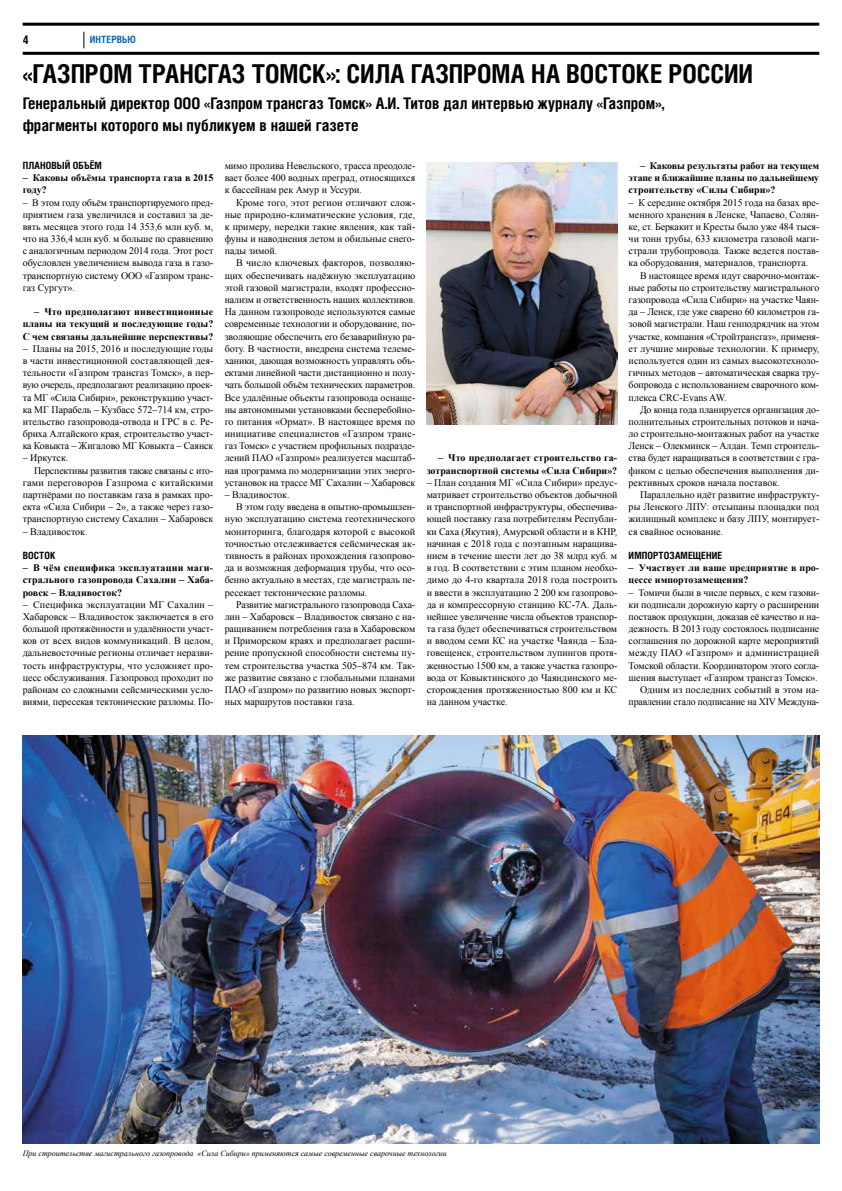
<style>
.page{position:relative;width:842px;height:1191px;background:#fff}
.page>*{position:absolute;margin:0;border:0;box-sizing:border-box;transform-origin:0 0}
.t1{font:700 26px "Helios Cond";letter-spacing:-.005em;color:#000}
.t2{font:700 16px/22px "Helios Cond";color:#000}
.t3{font:700 12px "Helios Cond";color:#000}
.t4{font:10px/12.2px "Times New Roman";letter-spacing:-.005em;color:#000;text-align:justify}
.t5{font:700 10px/12.2px "Times New Roman";color:#000;text-align:justify}
.t6{font:700 10px "Helios Cond";letter-spacing:.01em;color:#000}
.t7{font:10px "Times New Roman";letter-spacing:.02em;color:#000}
.t8{font:700 10px "Helios Cond";letter-spacing:.01em;color:#1064b0}
.t9{font:italic 8px "Times New Roman";color:#000}
</style>
<div class="page">
<hr style="left:23px;top:52px;width:796px;height:3px;background:#000">
<hr style="left:23px;top:23px;width:796px;height:3px;background:#000">
<svg style="left:84px;top:32px;width:1px;height:16px"></svg>
<img style="left:427px;top:163px;width:190px;height:262px">
<img style="left:23px;top:735px;width:796px;height:409px">
<p class="t3" style="left:23px;top:32px;width:7px">4</p>
<p class="t8" style="left:90px;top:34px;width:48px">интервью</p>
<h1 class="t1" style="left:23px;top:58px;width:79px">«ГАЗПРОМ</h1>
<h1 class="t1" style="left:139px;top:58px;width:129px">ТРАНСГАЗ ТОМСК</h1>
<h1 class="t1" style="left:326px;top:58px;width:36px">»: СИЛА</h1>
<h1 class="t1" style="left:411px;top:58px;width:69px">ГАЗПРОМА</h1>
<h1 class="t1" style="left:531px;top:58px;width:64px">НА вОСТОКЕ</h1>
<h1 class="t1" style="left:668px;top:58px;width:15px">РОССИИ</h1>
<h2 class="t2" style="left:23px;top:92px;width:161px">Генеральный директор ООО</h2>
<h2 class="t2" style="left:23px;top:92px;width:643px;text-indent:182px">«Газпром трансгаз Томск» А.И. Титов дал интервью журналу «Газпром», фрагменты которого мы публикуем в нашей газете</h2>
<p class="t6" style="left:23px;top:159px;width:81px">Плановый объём</p>
<p class="t5" style="left:23px;top:171px;width:192px">– Каковы объёмы транспорта газа в 2015 году?</p>
<p class="t4" style="left:23px;top:196px;width:192px">– В этом году объём транспортируемого пред&shy;приятием газа увеличился и составил за де&shy;вять месяцев этого года 14 353,6 млн куб. м, что на 336,4 млн куб. м больше по сравнению с аналогичным периодом 2014 года. Этот рост обусловлен увеличением вывода газа в газо&shy;транспортную систему ООО «Газпром транс&shy;газ Сургут».</p>
<p class="t5" style="left:23px;top:305px;width:192px;text-indent:11px">– Что предполагают инвестиционные планы на текущий и последующие годы?<br>С чем связаны дальнейшие перспективы?</p>
<p class="t4" style="left:23px;top:342px;width:192px">– Планы на 2015, 2016 и последующие годы в части инвестиционной составляющей дея&shy;тельности «Газпром трансгаз Томск», в пер&shy;вую очередь, предполагают реализацию проек&shy;та МГ «Сила Сибири», реконструкцию участ&shy;ка МГ Парабель – Кузбасс 572–714 км, стро&shy;ительство газопровода-отвода и ГРС в с. Ре&shy;бриха Алтайского края, строительство участ&shy;ка Ковыкта – Жигалово МГ Ковыкта – Саянск</p>
<p class="t4" style="left:23px;top:452px;width:47px">– Иркутск.</p>
<p class="t4" style="left:34px;top:464px;width:181px">Перспективы развития также связаны с ито-</p>
<p class="t7" style="left:23px;top:476px;width:192px">гами переговоров Газпрома с китайскими</p>
<p class="t4" style="left:23px;top:488px;width:192px">партнёрами по поставкам газа в рамках про-</p>
<p class="t4" style="left:23px;top:500px;width:192px">екта «Сила Сибири – 2», а также через газо-</p>
<p class="t4" style="left:23px;top:513px;width:192px">транспортную систему Сахалин – Хабаровск</p>
<p class="t4" style="left:23px;top:525px;width:66px">– Владивосток.</p>
<p class="t6" style="left:23px;top:549px;width:34px">Восток</p>
<p class="t5" style="left:23px;top:561px;width:192px">– В чём специфика эксплуатации маги&shy;стрального газопровода Сахалин – Хаба&shy;ровск – Владивосток?</p>
<p class="t4" style="left:23px;top:598px;width:192px">– Специфика эксплуатации МГ Сахалин – Хабаровск – Владивосток заключается в его большой протяжённости и удалённости участ&shy;ков от всех видов коммуникаций. В целом, дальневосточные регионы отличает неразви&shy;тость инфраструктуры, что усложняет про&shy;цесс обслуживания. Газопровод проходит по районам со сложными сейсмическими усло&shy;виями, пересекая тектонические разломы. По-</p>
<p class="t4" style="left:225px;top:159px;width:192px">мимо пролива Невельского, трасса преодоле&shy;вает более 400 водных преград, относящихся к бассейнам рек Амур и Уссури.</p>
<p class="t4" style="left:225px;top:196px;width:192px;text-indent:11px">Кроме того, этот регион отличают слож&shy;ные природно-климатические условия, где, к примеру, нередки такие явления, как тай&shy;фуны и наводнения летом и обильные снего&shy;пады зимой.</p>
<p class="t4" style="left:225px;top:257px;width:192px;text-indent:11px">В число ключевых факторов, позволяю&shy;щих обеспечивать надёжную эксплуатацию этой газовой магистрали, входят профессио&shy;нализм и ответственность наших коллективов.<br>На данном газопроводе используются самые современные технологии и оборудование, по&shy;зволяющие обеспечить его безаварийную ра&shy;боту. В частности, внедрена система телеме&shy;ханики, дающая возможность управлять объ&shy;ектами линейной части дистанционно и полу&shy;чать большой объём технических параметров.<br>Все удалённые объекты газопровода оснаще&shy;ны автономными установками бесперебойно&shy;го питания «Ормат». В настоящее время по инициативе специалистов «Газпром транс&shy;газ Томск» с участием профильных подразде&shy;лений ПАО «Газпром» реализуется масштаб&shy;ная программа по модернизации этих энерго&shy;установок на трассе МГ Сахалин – Хабаровск</p>
<p class="t4" style="left:225px;top:488px;width:66px">– Владивосток.</p>
<p class="t4" style="left:236px;top:500px;width:181px">В этом году введена в опытно-промышлен-</p>
<p class="t4" style="left:225px;top:513px;width:192px">ную эксплуатацию система геотехнического</p>
<p class="t4" style="left:225px;top:525px;width:192px">мониторинга, благодаря которой с высокой</p>
<p class="t4" style="left:225px;top:537px;width:192px">точностью отслеживается сейсмическая ак-</p>
<p class="t4" style="left:225px;top:549px;width:192px">тивность в районах прохождения газопрово-</p>
<p class="t4" style="left:225px;top:561px;width:192px">да и возможная деформация трубы, что осо-</p>
<p class="t4" style="left:225px;top:574px;width:192px">бенно актуально в местах, где магистраль пе-</p>
<p class="t4" style="left:225px;top:586px;width:144px">ресекает тектонические разломы.</p>
<p class="t4" style="left:236px;top:598px;width:181px">Развитие магистрального газопровода Саха-</p>
<p class="t4" style="left:225px;top:610px;width:192px">лин – Хабаровск – Владивосток связано с на-</p>
<p class="t4" style="left:225px;top:622px;width:192px">ращиванием потребления газа в Хабаровском</p>
<p class="t4" style="left:225px;top:634px;width:192px">и Приморском краях и предполагает расши-</p>
<p class="t4" style="left:225px;top:647px;width:192px">рение пропускной способности системы пу-</p>
<p class="t4" style="left:225px;top:659px;width:192px">тем строительства участка 505–874 км. Так-</p>
<p class="t4" style="left:225px;top:671px;width:192px">же развитие связано с глобальными планами</p>
<p class="t4" style="left:225px;top:683px;width:192px">ПАО «Газпром» по развитию новых экспорт-</p>
<p class="t4" style="left:225px;top:695px;width:132px">ных маршрутов поставки газа.</p>
<p class="t5" style="left:427px;top:452px;width:192px;text-align:right">– Что предполагает строительство га&shy;зотранспортной системы «Сила Сибири»?</p>
<p class="t4" style="left:427px;top:476px;width:192px">– План создания МГ «Сила Сибири» предус&shy;матривает строительство объектов добычной и транспортной инфраструктуры, обеспечива&shy;ющей поставку газа потребителям Республи&shy;ки Саха (Якутия), Амурской области и в КНР, начиная с 2018 года с поэтапным наращива&shy;нием в течение шести лет до 38 млрд куб. м в год. В соответствии с этим планом необхо&shy;димо до 4-го квартала 2018 года построить и ввести в эксплуатацию 2 200 км газопрово&shy;да и компрессорную станцию КС-7А. Даль&shy;нейшее увеличение числа объектов транспор&shy;та газа будет обеспечиваться строительством и вводом семи КС на участке Чаянда – Бла&shy;говещенск, строительством лупингов протя&shy;женностью 1500 км, а также участка газопро&shy;вода от Ковыктинского до Чаяндинского ме&shy;сторождения протяженностью 800 км и КС на данном участке.</p>
<p class="t5" style="left:629px;top:159px;width:192px;text-indent:11px">– Каковы результаты работ на текущем этапе и ближайшие планы по дальнейшему строительству «Силы Сибири»?</p>
<p class="t4" style="left:629px;top:196px;width:192px">– К середине октября 2015 года на базах вре&shy;менного хранения в Ленске, Чапаево, Солян&shy;ке, ст. Беркакит и Кресты было уже 484 тыся&shy;чи тонн трубы, 633 километра газовой маги&shy;страли трубопровода. Также ведется постав&shy;ка оборудования, материалов, транспорта.</p>
<p class="t4" style="left:629px;top:269px;width:192px;text-indent:11px">В настоящее время идут сварочно-монтаж&shy;ные работы по строительству магистрального газопровода «Сила Сибири» на участке Чаян&shy;да – Ленск, где уже сварено 60 километров га&shy;зовой магистрали. Наш генподрядчик на этом участке, компания «Стройтрансгаз», применя&shy;ет лучшие мировые технологии. К примеру, используется один из самых высокотехноло&shy;гичных методов – автоматическая сварка тру&shy;бопровода с использованием сварочного ком&shy;плекса CRC-Evans AW.</p>
<p class="t4" style="left:629px;top:403px;width:192px;text-indent:11px">До конца года планируется организация до&shy;полнительных строительных потоков и нача&shy;ло строительно-монтажных работ на участке Ленск – Олекминск – Алдан. Темп строитель&shy;ства будет наращиваться в соответствии с гра&shy;фиком с целью обеспечения выполнения ди&shy;рективных сроков начала поставок.</p>
<p class="t4" style="left:629px;top:488px;width:192px;text-indent:11px">Параллельно идёт развитие инфраструкту&shy;ры Ленского ЛПУ: отсыпаны площадки под жилищный комплекс и базу ЛПУ, монтирует&shy;ся свайное основание.</p>
<p class="t6" style="left:629px;top:549px;width:95px">Импортозамещение</p>
<p class="t5" style="left:629px;top:561px;width:192px">– Участвует ли ваше предприятие в про&shy;цессе импортозамещения?</p>
<p class="t4" style="left:629px;top:586px;width:192px;text-align:right">– Томичи были в числе первых, с кем газови&shy;ки подписали дорожную карту о расширении поставок продукции, доказав её качество и на&shy;дежность. В 2013 году состоялось подписание соглашения по дорожной карте мероприятий между ПАО «Газпром» и администрацией Томской области. Координатором этого согла&shy;шения выступает «Газпром трансгаз Томск».<br>Одним из последних событий в этом на&shy;правлении стало подписание на XIV Междуна-</p>
<p class="t9" style="left:23px;top:1148px;width:426px">При строительстве магистрального газопровода «Сила Сибири» применяются самые современные сварочные технологии</p>
</div>
